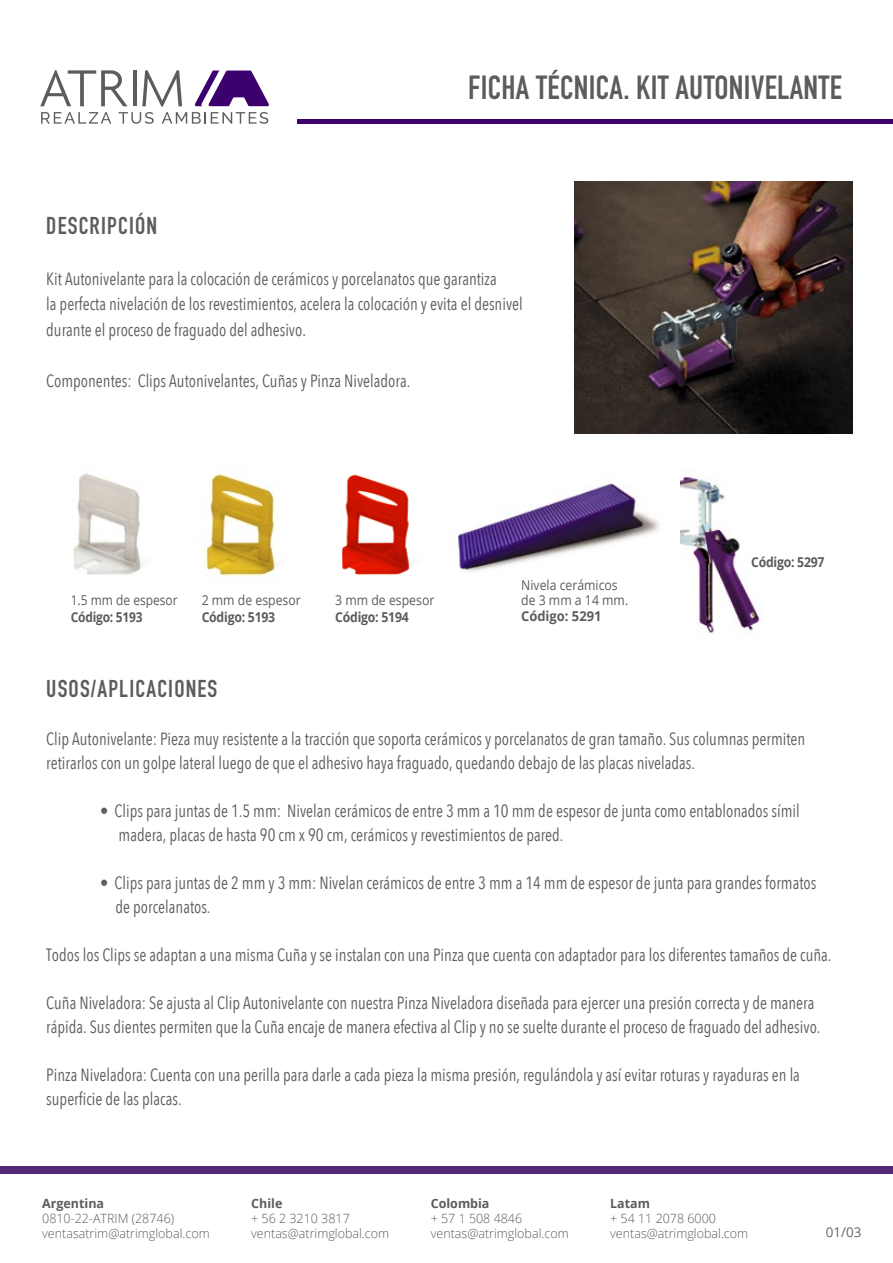
<style>
.page{position:relative;width:893px;height:1263px;background:#fff}
.page>*{position:absolute;margin:0;border:0;box-sizing:border-box;transform-origin:0 0}
.t1{font:700 33px "DIN Condensed";letter-spacing:.01em;color:#5c5c5c}
.t2{font:700 24px "DIN Condensed";letter-spacing:.05em;color:#5c5c5c}
.t3{font:17.7px/24px "Avenir Next Condensed";color:#5c5c5c;scale:.93 1}
.t4{font:13.65px/15.3px "Open Sans";color:#5c5c5c;scale:.9 1}
.t5{font:700 13.65px "Open Sans";letter-spacing:-.02em;color:#5c5c5c;scale:.9 1}
.t6{font:13.65px "Open Sans";color:#5c5c5c;scale:.88 1}
.t7{font:700 13.65px "Open Sans";color:#5c5c5c;scale:.95 1}
.t8{font:700 13.65px "Open Sans";letter-spacing:-.02em;color:#5c5c5c;scale:.88 1}
.t9{font:13.5px "Open Sans";color:#666}
.t10{font:300 12.75px/15px "Open Sans";color:#5c5c5c}
.t11{font:700 12.75px "Open Sans";color:#5c5c5c}
</style>
<div class="page">
<img style="left:574px;top:181px;width:278px;height:252px">
<div style="left:0;top:1166px;width:893px;height:8px;background:#56287a"></div>
<div style="left:297px;top:119px;width:596px;height:5px;background:#3c016c"></div>
<svg style="left:40px;top:70px;width:229px;height:54px"></svg>
<img style="left:680px;top:476px;width:80px;height:157px">
<img style="left:457px;top:483px;width:203px;height:89px">
<img style="left:342px;top:474px;width:68px;height:102px">
<img style="left:205px;top:473px;width:71px;height:104px">
<img style="left:74px;top:473px;width:68px;height:102px">
<h1 class="t1" style="left:468px;top:66px;width:375px">FICHA TÉCNICA. KIT AUTONIVELANTE</h1>
<h2 class="t2" style="left:46px;top:209px;width:112px">DESCRIPCIÓN</h2>
<p class="t3" style="left:46px;top:265px;width:514px;line-height:25.5px">Kit Autonivelante para la colocación de cerámicos y porcelanatos que garantiza<br>la perfecta nivelación de los revestimientos, acelera la colocación y evita el desnivel durante el proceso de fraguado del adhesivo.</p>
<p class="t3" style="left:46px;top:368px;width:393px">Componentes: Clips Autonivelantes, Cuñas y Pinza Niveladora.</p>
<p class="t6" style="left:71px;top:590px;width:123px">1.5 mm de espesor</p>
<p class="t8" style="left:71px;top:607px;width:83px">Código: 5193</p>
<p class="t4" style="left:202px;top:592px;width:112px">2 mm de espesor</p>
<p class="t5" style="left:202px;top:607px;width:83px">Código: 5193</p>
<p class="t4" style="left:335px;top:592px;width:112px">3 mm de espesor</p>
<p class="t5" style="left:335px;top:607px;width:83px">Código: 5194</p>
<p class="t4" style="left:521px;top:577px;width:120px">Nivela cerámicos de 3 mm a 14 mm.</p>
<p class="t7" style="left:521px;top:607px;width:86px">Código: 5291</p>
<p class="t5" style="left:751px;top:552px;width:83px">Código: 5297</p>
<h2 class="t2" style="left:46px;top:672px;width:173px">USOS/APLICACIONES</h2>
<p class="t3" style="left:46px;top:726px;width:818px">Clip Autonivelante: Pieza muy resistente a la tracción que soporta cerámicos y porcelanatos de gran tamaño. Sus columnas permiten retirarlos con un golpe lateral luego de que el adhesivo haya fraguado, quedando debajo de las placas niveladas.</p>
<p class="t3" style="left:119px;top:798px;width:734px;text-indent:-18px">• Clips para juntas de 1.5 mm: Nivelan cerámicos de entre 3 mm a 10 mm de espesor de junta como entablonados símil madera, placas de hasta 90 cm x 90 cm, cerámicos y revestimientos de pared.</p>
<p class="t3" style="left:116px;top:870px;width:755px;text-indent:-15px">• Clips para juntas de 2 mm y 3 mm: Nivelan cerámicos de entre 3 mm a 14 mm de espesor de junta para grandes formatos de porcelanatos.</p>
<p class="t3" style="left:46px;top:942px;width:846px">Todos los Clips se adaptan a una misma Cuña y se instalan con una Pinza que cuenta con adaptador para los diferentes tamaños de cuña.</p>
<p class="t3" style="left:46px;top:990px;width:834px">Cuña Niveladora: Se ajusta al Clip Autonivelante con nuestra Pinza Niveladora diseñada para ejercer una presión correcta y de manera rápida. Sus dientes permiten que la Cuña encaje de manera efectiva al Clip y no se suelte durante el proceso de fraguado del adhesivo.</p>
<p class="t3" style="left:46px;top:1062px;width:812px">Pinza Niveladora: Cuenta con una perilla para darle a cada pieza la misma presión, regulándola y así evitar roturas y rayaduras en la superficie de las placas.</p>
<p class="t11" style="left:42px;top:1194px;width:63px">Argentina</p>
<p class="t10" style="left:42px;top:1210px;width:169px">0810-22-ATRIM (28746) ventasatrim@atrimglobal.com</p>
<p class="t11" style="left:251px;top:1194px;width:33px">Chile</p>
<p class="t10" style="left:251px;top:1210px;width:140px">+ 56 2 3210 3817 ventas@atrimglobal.com</p>
<p class="t11" style="left:431px;top:1194px;width:60px">Colombia</p>
<p class="t10" style="left:431px;top:1210px;width:140px">+ 57 1 508 4846 ventas@atrimglobal.com</p>
<p class="t11" style="left:610px;top:1194px;width:41px">Latam</p>
<p class="t10" style="left:610px;top:1210px;width:140px">+ 54 11 2078 6000 ventas@atrimglobal.com</p>
<p class="t9" style="left:826px;top:1223px;width:37px">01/03</p>
</div>
